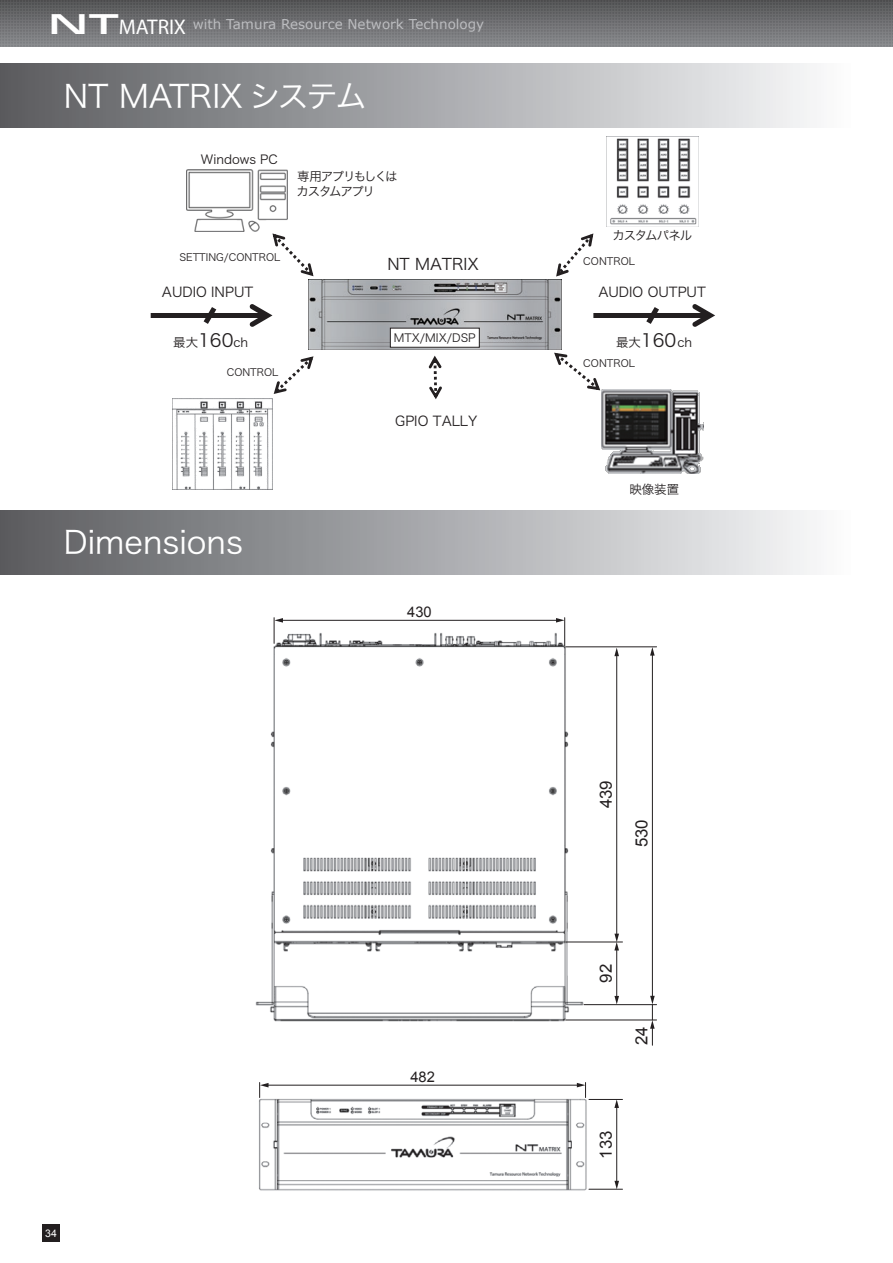
<style>
.page{position:relative;width:893px;height:1263px;background:#fff}
.page>*{position:absolute;margin:0;border:0;box-sizing:border-box;transform-origin:0 0}
.t1{font:31.5px "Hira Kaku Pro W3";color:#fff}
.t2{font:16.8px "Arial";color:#231f20}
.t3{font:15.75px "Hira Kaku Pro N W3";color:#231f20}
.t4{font:14.7px "Arial";color:#231f20}
.t5{font:13.5px "Verdana";color:#bcbdc0}
.t6{font:13.5px "Hira Kaku Pro N W3";color:#231f20}
.t7{font:12.45px "Hira Kaku Pro N W3";letter-spacing:-.065em;color:#231f20}
.t8{font:12.45px/14.9px "Hira Kaku Pro N W3";letter-spacing:-.11em;color:#231f20}
.t9{font:12.45px "Hira Kaku Pro N W3";color:#231f20}
.t10{font:11.25px "Hira Kaku Pro N W3";color:#231f20}
.t11{font:10.5px "Arial";color:#fff}
.t12{font:10.2px "Hira Kaku Pro N W3";color:#231f20}
.s1{font-family:"Eurostile Ext";font-weight:500;font-size:29.7px;color:#fff}
.s2{font-family:"Myriad Pro";font-size:21.3px;color:#fff}
.s3{font-size:18px}
</style>
<div class="page">
<div style="left:43px;top:1225px;width:17px;height:17px;background:#231f20"></div>
<div style="left:0;top:0;width:893px;height:47px;background:linear-gradient(to bottom,#555556,#8a8b8f)"></div>
<img style="left:255px;top:617px;width:345px;height:405px">
<img style="left:259px;top:1086px;width:343px;height:105px">
<hr style="left:652px;top:654px;width:1px;height:343px;background:#231f20">
<svg style="left:650px;top:647px;width:5px;height:9px"></svg>
<hr style="left:616px;top:655px;width:1px;height:280px;background:#231f20">
<svg style="left:614px;top:648px;width:5px;height:8px"></svg>
<hr style="left:616px;top:949px;width:1px;height:48px;background:#231f20">
<svg style="left:614px;top:934px;width:5px;height:16px"></svg>
<svg style="left:614px;top:996px;width:5px;height:8px"></svg>
<hr style="left:566px;top:1020px;width:91px;height:1px;background:#231f20">
<hr style="left:584px;top:1004px;width:73px;height:1px;background:#231f20">
<hr style="left:566px;top:942px;width:56px;height:1px;background:#231f20">
<hr style="left:616px;top:1106px;width:1px;height:76px;background:#231f20">
<svg style="left:614px;top:1100px;width:5px;height:8px"></svg>
<svg style="left:614px;top:1181px;width:5px;height:8px"></svg>
<hr style="left:589px;top:1099px;width:33px;height:1px;background:#231f20">
<hr style="left:589px;top:1189px;width:33px;height:1px;background:#231f20">
<hr style="left:566px;top:646px;width:91px;height:1px;background:#231f20">
<svg style="left:650px;top:996px;width:5px;height:49px"></svg>
<hr style="left:267px;top:1085px;width:311px;height:1px;background:#231f20">
<svg style="left:259px;top:1082px;width:10px;height:15px"></svg>
<svg style="left:577px;top:1082px;width:9px;height:15px"></svg>
<hr style="left:281px;top:620px;width:277px;height:1px;background:#231f20">
<svg style="left:274px;top:618px;width:9px;height:25px"></svg>
<svg style="left:556px;top:618px;width:9px;height:28px"></svg>
<img style="left:308px;top:280px;width:253px;height:70px">
<img style="left:602px;top:389px;width:102px;height:84px">
<img style="left:607px;top:136px;width:91px;height:89px">
<img style="left:186px;top:170px;width:102px;height:62px">
<img style="left:173px;top:399px;width:100px;height:91px">
<svg style="left:151px;top:304px;width:121px;height:23px"></svg>
<svg style="left:274px;top:356px;width:39px;height:38px"></svg>
<svg style="left:429px;top:356px;width:13px;height:43px"></svg>
<svg style="left:272px;top:233px;width:41px;height:43px"></svg>
<svg style="left:556px;top:233px;width:37px;height:44px"></svg>
<svg style="left:554px;top:353px;width:46px;height:37px"></svg>
<svg style="left:593px;top:304px;width:122px;height:23px"></svg>
<div style="left:390px;top:328px;width:89px;height:19px;background:#fff"></div>
<div style="left:390px;top:328px;width:90px;height:20px;border:1px solid #231f20"></div>
<div style="left:0;top:64px;width:850px;height:64px;background:linear-gradient(to right,#595a5e,#f9fafc)"></div>
<div style="left:0;top:510px;width:850px;height:64px;background:linear-gradient(to right,#595a5e,#f9fafc)"></div>
<p class="t5" style="left:48px;top:15px;width:437px"><span class="s1">NT</span><span class="s2">MATRIX</span> with Tamura Resource Network Technology</p>
<h1 class="t1" style="left:64px;top:68px;width:305px">NT MATRIX システム</h1>
<p class="t9" style="left:201px;top:148px;width:78px">Windows PC</p>
<p class="t8" style="left:297px;top:168px;width:102px">専用アプリもしくはカスタムアプリ</p>
<p class="t12" style="left:179px;top:248px;width:102px">SETTING/CONTROL</p>
<p class="t6" style="left:162px;top:280px;width:93px">AUDIO INPUT</p>
<p class="t7" style="left:173px;top:331px;width:77px">最大<span class="s3">160</span>ch</p>
<p class="t12" style="left:227px;top:363px;width:53px">CONTROL</p>
<p class="t3" style="left:387px;top:250px;width:93px">NT MATRIX</p>
<p class="t10" style="left:394px;top:328px;width:83px">MTX/MIX/DSP</p>
<p class="t6" style="left:395px;top:409px;width:84px">GPIO TALLY</p>
<h1 class="t1" style="left:64px;top:514px;width:181px">Dimensions</h1>
<p class="t4" style="left:407px;top:602px;width:26px">430</p>
<p class="t11" style="left:45px;top:1226px;width:13px">34</p>
<p class="t4" style="left:410px;top:1067px;width:26px">482</p>
<p class="t7" style="left:612px;top:224px;width:81px">カスタムパネル</p>
<p class="t12" style="left:583px;top:252px;width:53px">CONTROL</p>
<p class="t6" style="left:598px;top:280px;width:109px">AUDIO OUTPUT</p>
<p class="t7" style="left:616px;top:331px;width:78px">最大<span class="s3">160</span>ch</p>
<p class="t12" style="left:583px;top:354px;width:53px">CONTROL</p>
<p class="t7" style="left:629px;top:478px;width:51px">映像装置</p>
<p class="t2" style="left:595px;top:808px;width:30px;rotate:-90deg">439</p>
<p class="t2" style="left:631px;top:847px;width:30px;rotate:-90deg">530</p>
<p class="t2" style="left:595px;top:982px;width:20px;rotate:-90deg">92</p>
<p class="t2" style="left:630px;top:1045px;width:20px;rotate:-90deg">24</p>
<p class="t2" style="left:595px;top:1159px;width:30px;rotate:-90deg">133</p>
</div>
